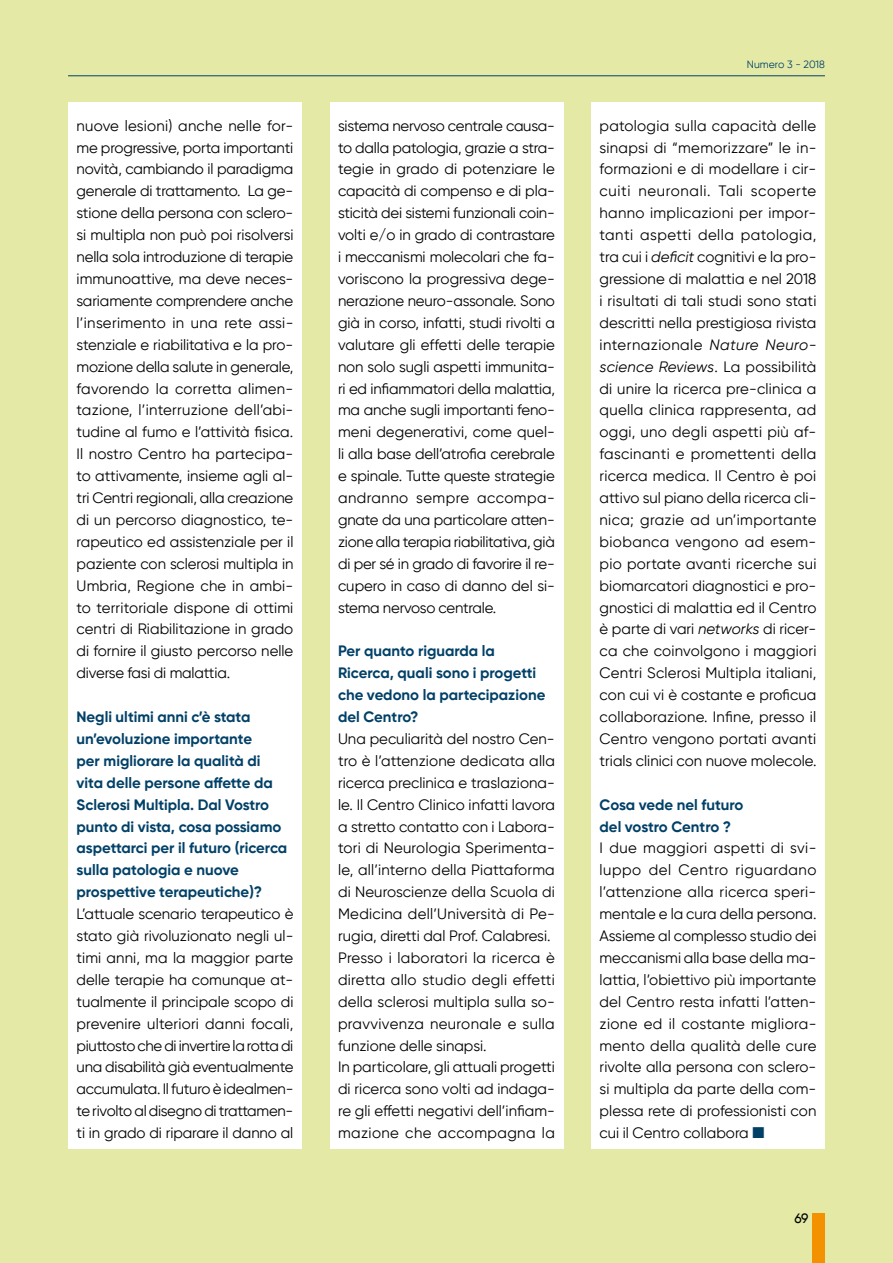
<style>
.page{position:relative;width:893px;height:1263px;background:#e4eaa6}
.page>*{position:absolute;margin:0;border:0;box-sizing:border-box;transform-origin:0 0}
.t1{font:15px/21.9px "Gilroy";color:#000;text-align:justify}
.t2{font:700 15px/21.9px "Gilroy";color:#004067}
.t3{font:500 13.5px "Gilroy";color:#000}
.t4{font:10.5px "Gilroy";color:#004067}
.s1{font-style:italic}
.s2{color:#004067}
</style>
<div class="page">
<div style="left:812px;top:1214px;width:13px;height:49px;background:#f39100"></div>
<hr style="left:68px;top:75px;width:757px;height:1px;background:#004067">
<div style="left:68px;top:102px;width:234px;height:1046px;background:#fff"></div>
<div style="left:330px;top:102px;width:233px;height:1046px;background:#fff"></div>
<div style="left:591px;top:102px;width:234px;height:1046px;background:#fff"></div>
<p class="t1" style="left:77px;top:114px;width:218px">nuove lesioni) anche nelle for&shy;me progressive, porta importanti novità, cambiando il paradigma generale di trattamento. La ge&shy;stione della persona con sclero&shy;si multipla non può poi risolversi nella sola introduzione di terapie immunoattive, ma deve neces&shy;sariamente comprendere anche l’inserimento in una rete assi&shy;stenziale e riabilitativa e la pro&shy;mozione della salute in generale, favorendo la corretta alimen&shy;tazione, l’interruzione dell’abi&shy;tudine al fumo e l’attività fisica.<br>Il nostro Centro ha partecipa&shy;to attivamente, insieme agli al&shy;tri Centri regionali, alla creazione di un percorso diagnostico, te&shy;rapeutico ed assistenziale per il paziente con sclerosi multipla in Umbria, Regione che in ambi&shy;to territoriale dispone di ottimi centri di Riabilitazione in grado di fornire il giusto percorso nelle diverse fasi di malattia.</p>
<p class="t2" style="left:77px;top:706px;width:212px">Negli ultimi anni c’è stata un’evoluzione importante<br>per migliorare la qualità di vita delle persone affette da<br>Sclerosi Multipla. Dal Vostro punto di vista, cosa possiamo aspettarci per il futuro (ricerca sulla patologia e nuove prospettive terapeutiche)?</p>
<p class="t1" style="left:77px;top:903px;width:218px">L’attuale scenario terapeutico è stato già rivoluzionato negli ul&shy;timi anni, ma la maggior parte delle terapie ha comunque at&shy;tualmente il principale scopo di prevenire ulteriori danni focali, piuttosto che di invertire la rotta di una disabilità già eventualmente accumulata. Il futuro è idealmen&shy;te rivolto al disegno di trattamen&shy;ti in grado di riparare il danno al</p>
<p class="t1" style="left:338px;top:114px;width:218px">sistema nervoso centrale causa&shy;to dalla patologia, grazie a stra&shy;tegie in grado di potenziare le capacità di compenso e di pla&shy;sticità dei sistemi funzionali coin&shy;volti e/o in grado di contrastare i meccanismi molecolari che fa&shy;voriscono la progressiva dege&shy;nerazione neuro-assonale. Sono già in corso, infatti, studi rivolti a valutare gli effetti delle terapie non solo sugli aspetti immunita&shy;ri ed infiammatori della malattia, ma anche sugli importanti feno&shy;meni degenerativi, come quel&shy;li alla base dell’atrofia cerebrale e spinale. Tutte queste strategie andranno sempre accompa&shy;gnate da una particolare atten&shy;zione alla terapia riabilitativa, già di per sé in grado di favorire il re&shy;cupero in caso di danno del si&shy;stema nervoso centrale.</p>
<p class="t2" style="left:338px;top:640px;width:209px">Per quanto riguarda la<br>Ricerca, quali sono i progetti che vedono la partecipazione del Centro?</p>
<p class="t1" style="left:338px;top:727px;width:218px;text-align:left">Una peculiarità del nostro Cen&shy;tro è l’attenzione dedicata alla ricerca preclinica e traslaziona&shy;le. Il Centro Clinico infatti lavora a stretto contatto con i Labora&shy;tori di Neurologia Sperimenta&shy;le, all’interno della Piattaforma di Neuroscienze della Scuola di<br>Medicina dell’Università di Pe&shy;rugia, diretti dal Prof. Calabresi.<br>Presso i laboratori la ricerca è diretta allo studio degli effetti della sclerosi multipla sulla so&shy;pravvivenza neuronale e sulla funzione delle sinapsi.<br>In particolare, gli attuali progetti di ricerca sono volti ad indaga&shy;re gli effetti negativi dell’infiam&shy;mazione che accompagna la</p>
<p class="t4" style="left:747px;top:58px;width:80px">Numero 3 - 2018</p>
<p class="t1" style="left:600px;top:114px;width:218px">patologia sulla capacità delle sinapsi di “memorizzare” le in&shy;formazioni e di modellare i cir&shy;cuiti neuronali. Tali scoperte hanno implicazioni per impor&shy;tanti aspetti della patologia, tra cui i <span class="s1">deficit</span> cognitivi e la pro&shy;gressione di malattia e nel 2018 i risultati di tali studi sono stati descritti nella prestigiosa rivista internazionale <span class="s1">Nature Neuro&shy;science Reviews</span>. La possibilità di unire la ricerca pre-clinica a quella clinica rappresenta, ad oggi, uno degli aspetti più af&shy;fascinanti e promettenti della ricerca medica. Il Centro è poi attivo sul piano della ricerca cli&shy;nica; grazie ad un’importante biobanca vengono ad esem&shy;pio portate avanti ricerche sui biomarcatori diagnostici e pro&shy;gnostici di malattia ed il Centro è parte di vari <span class="s1">networks</span> di ricer&shy;ca che coinvolgono i maggiori Centri Sclerosi Multipla italiani, con cui vi è costante e proficua collaborazione. Infine, presso il Centro vengono portati avanti trials clinici con nuove molecole.</p>
<p class="t2" style="left:600px;top:793px;width:145px">Cosa vede nel futuro del vostro Centro ?</p>
<p class="t1" style="left:600px;top:837px;width:218px">I due maggiori aspetti di svi&shy;luppo del Centro riguardano l’attenzione alla ricerca speri&shy;mentale e la cura della persona.<br>Assieme al complesso studio dei meccanismi alla base della ma&shy;lattia, l’obiettivo più importante del Centro resta infatti l’atten&shy;zione ed il costante migliora&shy;mento della qualità delle cure rivolte alla persona con sclero&shy;si multipla da parte della com&shy;plessa rete di professionisti con cui il Centro collabora <span class="s2">■</span></p>
<p class="t3" style="left:795px;top:1210px;width:15px">69</p>
</div>
